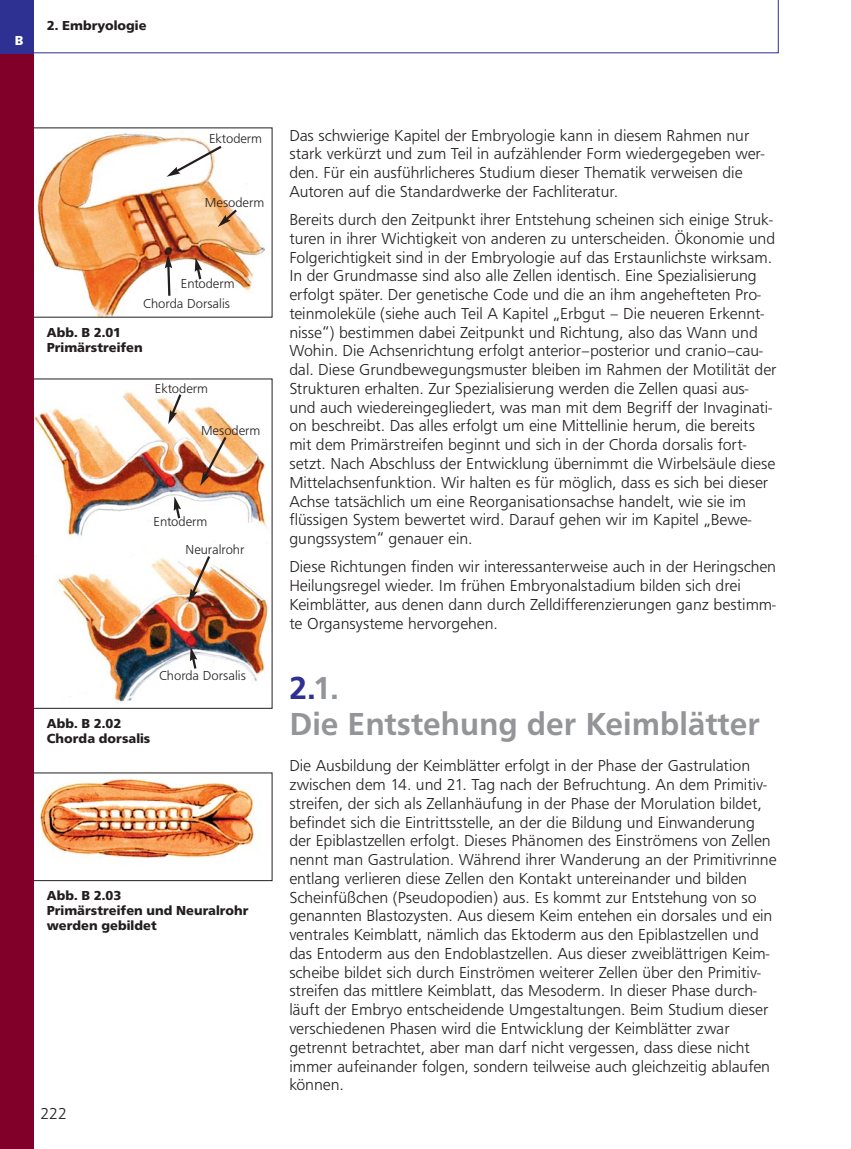
<style>
.page{position:relative;width:851px;height:1149px;background:#fff}
.page>*{position:absolute;margin:0;border:0;box-sizing:border-box;transform-origin:0 0}
.t1{font:500 33px/36px "Front Page";color:#939598}
.t2{font:300 16.5px/18.8px "Front Page";color:#231f20}
.t3{font:700 13.5px/15px "Front Page";color:#231f20}
.t4{font:300 13.5px "Front Page";letter-spacing:-.005em;color:#231f20}
.t5{font:700 13.5px "Front Page";color:#fff}
.s1{color:#2e3092}
</style>
<div class="page">
<img style="left:40px;top:778px;width:218px;height:81px">
<img style="left:34px;top:391px;width:234px;height:312px">
<img style="left:37px;top:132px;width:228px;height:183px">
<div style="left:0;top:0;width:34px;height:1148px;background:#80002a"></div>
<svg style="left:34px;top:0;width:744px;height:53px"></svg>
<div style="left:0;top:0;width:34px;height:53px;background:#2e3092"></div>
<svg style="left:166px;top:144px;width:58px;height:33px"></svg>
<svg style="left:168px;top:391px;width:15px;height:33px"></svg>
<svg style="left:188px;top:553px;width:24px;height:49px"></svg>
<svg style="left:200px;top:434px;width:28px;height:52px"></svg>
<svg style="left:218px;top:207px;width:21px;height:20px"></svg>
<svg style="left:195px;top:257px;width:8px;height:25px"></svg>
<svg style="left:165px;top:254px;width:7px;height:44px"></svg>
<svg style="left:174px;top:496px;width:8px;height:24px"></svg>
<svg style="left:190px;top:646px;width:8px;height:25px"></svg>
<p class="t5" style="left:15px;top:35px;width:10px">B</p>
<p class="t3" style="left:47px;top:18px;width:101px">2. Embryologie</p>
<p class="t4" style="left:209px;top:133px;width:55px">Ektoderm</p>
<p class="t4" style="left:205px;top:196px;width:61px">Mesoderm</p>
<p class="t4" style="left:181px;top:278px;width:55px">Entoderm</p>
<p class="t4" style="left:143px;top:297px;width:88px">Chorda Dorsalis</p>
<p class="t3" style="left:47px;top:325px;width:97px">Abb. B 2.01<br>Primärstreifen</p>
<p class="t4" style="left:155px;top:382px;width:55px">Ektoderm</p>
<p class="t4" style="left:201px;top:425px;width:61px">Mesoderm</p>
<p class="t4" style="left:153px;top:516px;width:55px">Entoderm</p>
<p class="t4" style="left:185px;top:543px;width:61px">Neuralrohr</p>
<p class="t4" style="left:159px;top:669px;width:88px">Chorda Dorsalis</p>
<p class="t3" style="left:47px;top:716px;width:105px">Abb. B 2.02<br>Chorda dorsalis</p>
<p class="t3" style="left:47px;top:888px;width:203px">Abb. B 2.03<br>Primärstreifen und Neuralrohr werden gebildet</p>
<p class="t2" style="left:40px;top:1104px;width:28px">222</p>
<p class="t2" style="left:289px;top:126px;width:476px">Das schwierige Kapitel der Embryologie kann in diesem Rahmen nur stark verkürzt und zum Teil in aufzählender Form wiedergegeben wer&shy;den. Für ein ausführlicheres Studium dieser Thematik verweisen die Autoren auf die Standardwerke der Fachliteratur.</p>
<p class="t2" style="left:289px;top:211px;width:488px">Bereits durch den Zeitpunkt ihrer Entstehung scheinen sich einige Struk&shy;turen in ihrer Wichtigkeit von anderen zu unterscheiden. Ökonomie und Folgerichtigkeit sind in der Embryologie auf das Erstaunlichste wirksam.<br>In der Grundmasse sind also alle Zellen identisch. Eine Spezialisierung erfolgt später. Der genetische Code und die an ihm angehefteten Pro&shy;teinmoleküle (siehe auch Teil A Kapitel „Erbgut – Die neueren Erkennt&shy;nisse“) bestimmen dabei Zeitpunkt und Richtung, also das Wann und Wohin. Die Achsenrichtung erfolgt anterior–posterior und cranio–cau&shy;dal. Diese Grundbewegungsmuster bleiben im Rahmen der Motilität der Strukturen erhalten. Zur Spezialisierung werden die Zellen quasi aus&shy;und auch wiedereingegliedert, was man mit dem Begriff der Invaginati&shy;on beschreibt. Das alles erfolgt um eine Mittellinie herum, die bereits mit dem Primärstreifen beginnt und sich in der Chorda dorsalis fort&shy;setzt. Nach Abschluss der Entwicklung übernimmt die Wirbelsäule diese Mittelachsenfunktion. Wir halten es für möglich, dass es sich bei dieser Achse tatsächlich um eine Reorganisationsachse handelt, wie sie im flüssigen System bewertet wird. Darauf gehen wir im Kapitel „Bewe&shy;gungssystem“ genauer ein.</p>
<p class="t2" style="left:289px;top:557px;width:488px">Diese Richtungen finden wir interessanterweise auch in der Heringschen Heilungsregel wieder. Im frühen Embryonalstadium bilden sich drei Keimblätter, aus denen dann durch Zelldifferenzierungen ganz bestimm&shy;te Organsysteme hervorgehen.</p>
<h1 class="t1" style="left:289px;top:671px;width:472px"><span class="s1">2.</span>1.<br>Die Entstehung der Keimblätter</h1>
<p class="t2" style="left:289px;top:756px;width:489px">Die Ausbildung der Keimblätter erfolgt in der Phase der Gastrulation zwischen dem 14. und 21. Tag nach der Befruchtung. An dem Primitiv&shy;streifen, der sich als Zellanhäufung in der Phase der Morulation bildet, befindet sich die Eintrittsstelle, an der die Bildung und Einwanderung der Epiblastzellen erfolgt. Dieses Phänomen des Einströmens von Zellen nennt man Gastrulation. Während ihrer Wanderung an der Primitivrinne entlang verlieren diese Zellen den Kontakt untereinander und bilden Scheinfüßchen (Pseudopodien) aus. Es kommt zur Entstehung von so genannten Blastozysten. Aus diesem Keim entehen ein dorsales und ein ventrales Keimblatt, nämlich das Ektoderm aus den Epiblastzellen und das Entoderm aus den Endoblastzellen. Aus dieser zweiblättrigen Keim&shy;scheibe bildet sich durch Einströmen weiterer Zellen über den Primitiv&shy;streifen das mittlere Keimblatt, das Mesoderm. In dieser Phase durch&shy;läuft der Embryo entscheidende Umgestaltungen. Beim Studium dieser verschiedenen Phasen wird die Entwicklung der Keimblätter zwar getrennt betrachtet, aber man darf nicht vergessen, dass diese nicht immer aufeinander folgen, sondern teilweise auch gleichzeitig ablaufen können.</p>
</div>
